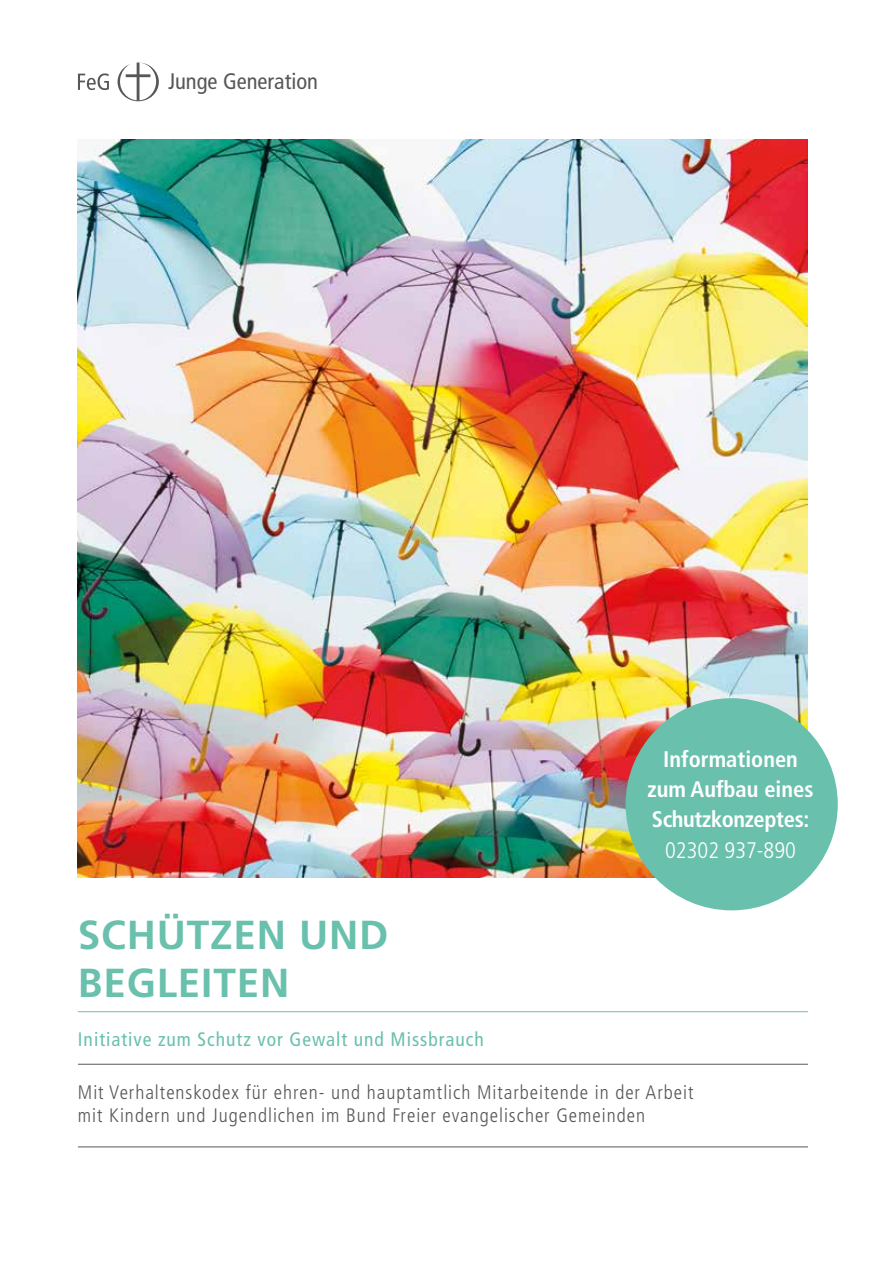
<style>
.page{position:relative;width:893px;height:1263px;background:#fff}
.page>*{position:absolute;margin:0;border:0;box-sizing:border-box;transform-origin:0 0}
.t1{font:700 40.5px/48.6px "Frutiger LT Pro";letter-spacing:.02em;color:#69c0ac}
.t2{font:700 condensed 22.5px/30px "Frutiger LT Pro";color:#fff;text-align:center}
.t3{font:condensed 22.5px "Frutiger LT Pro";color:#575756}
.t4{font:300 condensed 22.5px "Frutiger LT Pro";color:#fff}
.t5{font:300 condensed 19.5px/23.4px "Frutiger LT Pro";letter-spacing:.05em;color:#575756}
.t6{font:condensed 19.5px "Frutiger LT Pro";letter-spacing:.05em;color:#69c0ac}
</style>
<div class="page">
<hr style="left:78px;top:1011px;width:730px;height:1px;background:#69c0ac">
<hr style="left:78px;top:1064px;width:730px;height:1px;background:#575756">
<img style="left:78px;top:140px;width:730px;height:738px">
<svg style="left:78px;top:63px;width:81px;height:38px"></svg>
<hr style="left:78px;top:1146px;width:730px;height:1px;background:#575756">
<div style="left:626px;top:698px;width:212px;height:212px;background:#69c0ac;border-radius:50%"></div>
<p class="t3" style="left:168px;top:68px;width:152px">Junge Generation</p>
<p class="t2" style="left:648px;top:744px;width:167px">Informationen zum Aufbau eines<br>Schutzkonzeptes:</p>
<p class="t4" style="left:665px;top:837px;width:132px">02302 937-890</p>
<h1 class="t1" style="left:78px;top:910px;width:312px">SCHÜTZEN UND<br>BEGLEITEN</h1>
<p class="t6" style="left:78px;top:1028px;width:407px">Initiative zum Schutz vor Gewalt und Missbrauch</p>
<p class="t5" style="left:78px;top:1080px;width:617px">Mit Verhaltenskodex für ehren- und hauptamtlich Mitarbeitende in der Arbeit mit Kindern und Jugendlichen im Bund Freier evangelischer Gemeinden</p>
</div>
